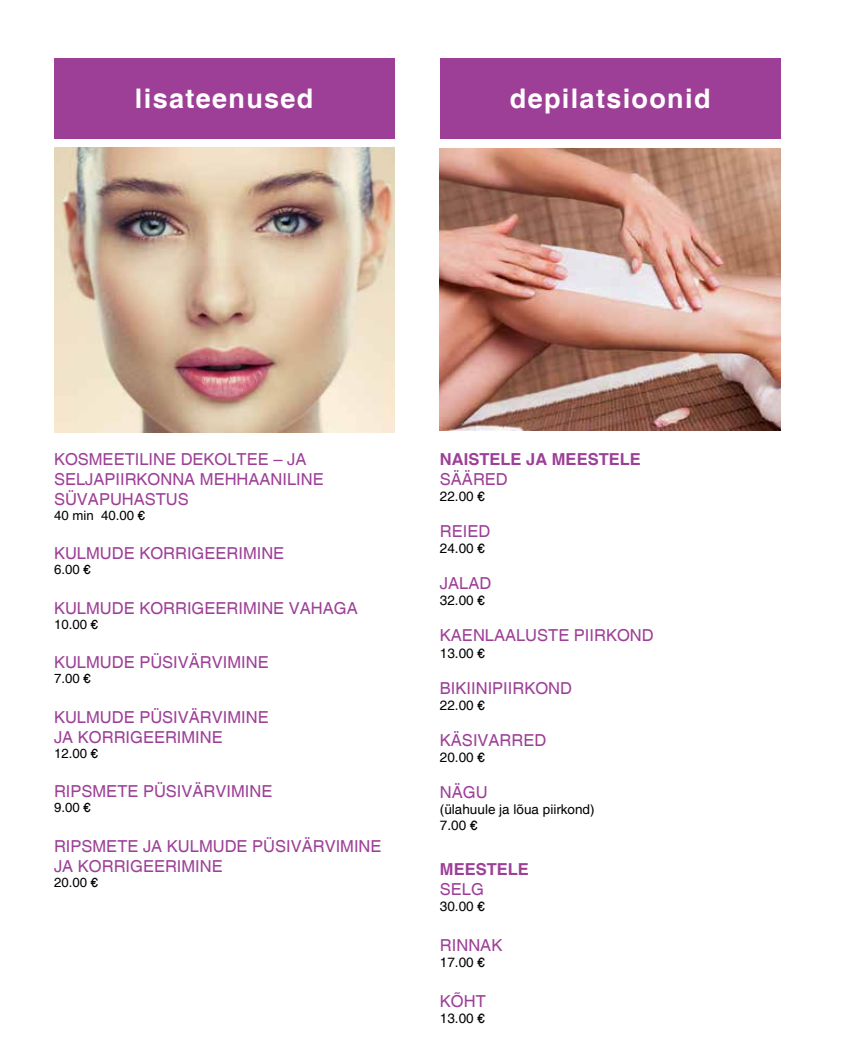
<style>
.page{position:relative;width:851px;height:1063px;background:#fff}
.page>*{position:absolute;margin:0;border:0;box-sizing:border-box;transform-origin:0 0}
.t1{font:700 27px "Helvetica";letter-spacing:.05em;color:#fff}
.t2{font:16.5px/19.8px "Helvetica";color:#9d3f97}
.t3{font:700 16.5px "Helvetica";color:#9d3f97}
.t4{font:13.5px/16.2px "Helvetica";color:#000}
.t5{font:13.2px "Helvetica";color:#000}
</style>
<div class="page">
<div style="left:54px;top:58px;width:340px;height:81px;background:#9d3f97"></div>
<img style="left:54px;top:148px;width:340px;height:284px">
<div style="left:440px;top:58px;width:340px;height:81px;background:#9d3f97"></div>
<img style="left:440px;top:149px;width:340px;height:282px">
<h1 class="t1" style="left:135px;top:82px;width:180px">lisateenused</h1>
<h1 class="t1" style="left:509px;top:82px;width:202px">depilatsioonid</h1>
<p class="t2" style="left:54px;top:450px;width:271px">KOSMEETILINE DEKOLTEE – JA<br>SELJAPIIRKONNA MEHHAANILINE<br>SÜVAPUHASTUS</p>
<p class="t5" style="left:54px;top:507px;width:92px">40 min 40.00 €</p>
<p class="t2" style="left:54px;top:544px;width:232px">KULMUDE KORRIGEERIMINE</p>
<p class="t5" style="left:54px;top:562px;width:38px">6.00 €</p>
<p class="t2" style="left:54px;top:599px;width:305px">KULMUDE KORRIGEERIMINE VAHAGA</p>
<p class="t5" style="left:54px;top:617px;width:46px">10.00 €</p>
<p class="t2" style="left:54px;top:653px;width:216px">KULMUDE PÜSIVÄRVIMINE</p>
<p class="t5" style="left:54px;top:671px;width:38px">7.00 €</p>
<p class="t2" style="left:54px;top:708px;width:216px">KULMUDE PÜSIVÄRVIMINE<br>JA KORRIGEERIMINE</p>
<p class="t5" style="left:54px;top:746px;width:46px">12.00 €</p>
<p class="t2" style="left:54px;top:782px;width:220px">RIPSMETE PÜSIVÄRVIMINE</p>
<p class="t5" style="left:54px;top:800px;width:38px">9.00 €</p>
<p class="t2" style="left:54px;top:837px;width:329px">RIPSMETE JA KULMUDE PÜSIVÄRVIMINE<br>JA KORRIGEERIMINE</p>
<p class="t5" style="left:54px;top:875px;width:46px">20.00 €</p>
<p class="t3" style="left:440px;top:449px;width:202px">naistele ja meestele</p>
<p class="t2" style="left:440px;top:470px;width:69px">SÄÄRED</p>
<p class="t4" style="left:440px;top:489px;width:47px">22.00 €</p>
<p class="t2" style="left:440px;top:522px;width:52px">REIED</p>
<p class="t4" style="left:440px;top:541px;width:47px">24.00 €</p>
<p class="t2" style="left:440px;top:574px;width:53px">JALAD</p>
<p class="t4" style="left:440px;top:593px;width:47px">32.00 €</p>
<p class="t2" style="left:440px;top:626px;width:215px">KAENLAALUSTE PIIRKOND</p>
<p class="t4" style="left:440px;top:645px;width:47px">13.00 €</p>
<p class="t2" style="left:440px;top:678px;width:134px">BIKIINIPIIRKOND</p>
<p class="t4" style="left:440px;top:697px;width:47px">22.00 €</p>
<p class="t2" style="left:440px;top:731px;width:108px">KÄSIVARRED</p>
<p class="t4" style="left:440px;top:750px;width:47px">20.00 €</p>
<p class="t2" style="left:440px;top:783px;width:49px">NÄGU</p>
<p class="t4" style="left:440px;top:802px;width:156px">(ülahuule ja lõua piirkond)<br>7.00 €</p>
<p class="t3" style="left:440px;top:860px;width:12px">MEESTELE</p>
<p class="t2" style="left:440px;top:880px;width:46px">SELG</p>
<p class="t4" style="left:440px;top:899px;width:47px">30.00 €</p>
<p class="t2" style="left:440px;top:936px;width:64px">RINNAK</p>
<p class="t4" style="left:440px;top:955px;width:47px">17.00 €</p>
<p class="t2" style="left:440px;top:992px;width:47px">KÕHT</p>
<p class="t4" style="left:440px;top:1011px;width:47px">13.00 €</p>
</div>
